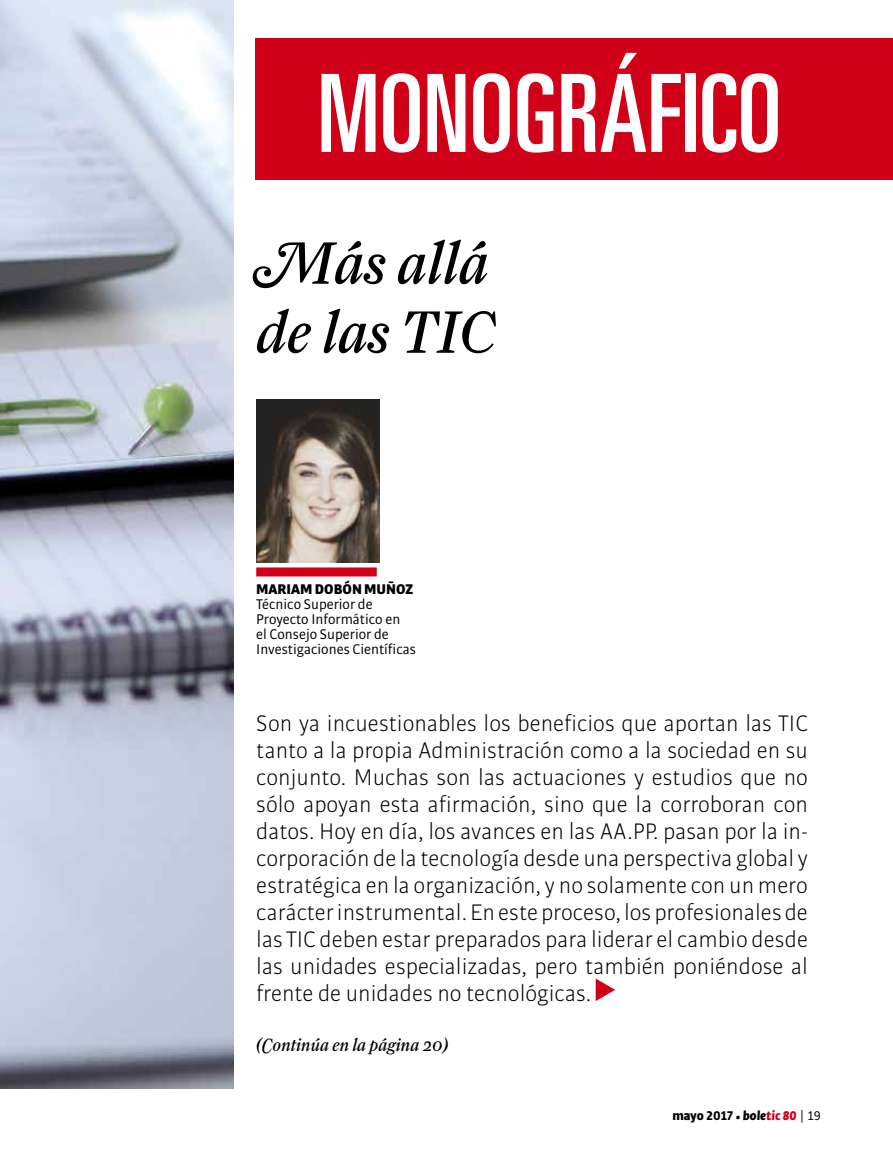
<style>
.page{position:relative;width:893px;height:1170px;background:#fff}
.page>*{position:absolute;margin:0;border:0;box-sizing:border-box;transform-origin:0 0}
.t1{font:ultra-condensed 108px "Univers LT Std";color:#fff}
.t2{font:60px/69px "Farnham Display Reg Ital Swash";color:#000}
.t3{font:300 24px/27px "Bulo";color:#000;text-align:justify}
.t4{font:18px "Farnham Display Reg Ital Swash";color:#000}
.t5{font:15px/15px "Bulo";color:#000}
.t6{font:900 15px "Bulo";color:#000}
.t7{font:italic 900 13.5px "Bulo";color:#000}
.s1{font-family:"Farnham Display";font-style:italic}
.s2{font-style:normal}
.s3{font-weight:700;font-style:normal}
.s4{color:#d10019}
.s5{font-family:"Benton Gothic";font-weight:400;font-style:normal}
.s6{font-weight:400;font-style:normal}
</style>
<div class="page">
<div style="left:255px;top:38px;width:638px;height:142px;background:#d10019"></div>
<img style="left:0;top:0;width:234px;height:1088px">
<svg style="left:596px;top:978px;width:19px;height:23px"></svg>
<div style="left:256px;top:567px;width:121px;height:9px;background:#d10019"></div>
<img style="left:256px;top:399px;width:124px;height:164px">
<h1 class="t1" style="left:317px;top:52px;width:465px">MONOGRÁFICO</h1>
<h2 class="t2" style="left:256px;top:228px;width:242px">Más allá de las <span class="s1">TIC</span></h2>
<p class="t6" style="left:256px;top:579px;width:159px">MARIAM DOBÓN MUÑOZ</p>
<p class="t5" style="left:256px;top:596px;width:161px">Técnico Superior de<br>Proyecto Informático en<br>el Consejo Superior de<br>Investigaciones Científicas</p>
<p class="t3" style="left:256px;top:709px;width:553px">Son ya incuestionables los beneficios que aportan las TIC tanto a la propia Administración como a la sociedad en su conjunto. Muchas son las actuaciones y estudios que no sólo apoyan esta afirmación, sino que la corroboran con datos. Hoy en día, los avances en las AA.PP. pasan por la in&shy;corporación de la tecnología desde una perspectiva global y estratégica en la organización, y no solamente con un mero carácter instrumental. En este proceso, los profesionales de las TIC deben estar preparados para liderar el cambio desde las unidades especializadas, pero también poniéndose al frente de unidades no tecnológicas.</p>
<p class="t4" style="left:256px;top:1033px;width:194px">(Continúa en la página 20)</p>
<p class="t7" style="left:672px;top:1106px;width:150px"><span class="s2">mayo</span> <span class="s3">2017</span> • bole<span class="s4">tic 80</span> <span class="s5">|</span> <span class="s6">19</span></p>
</div>
